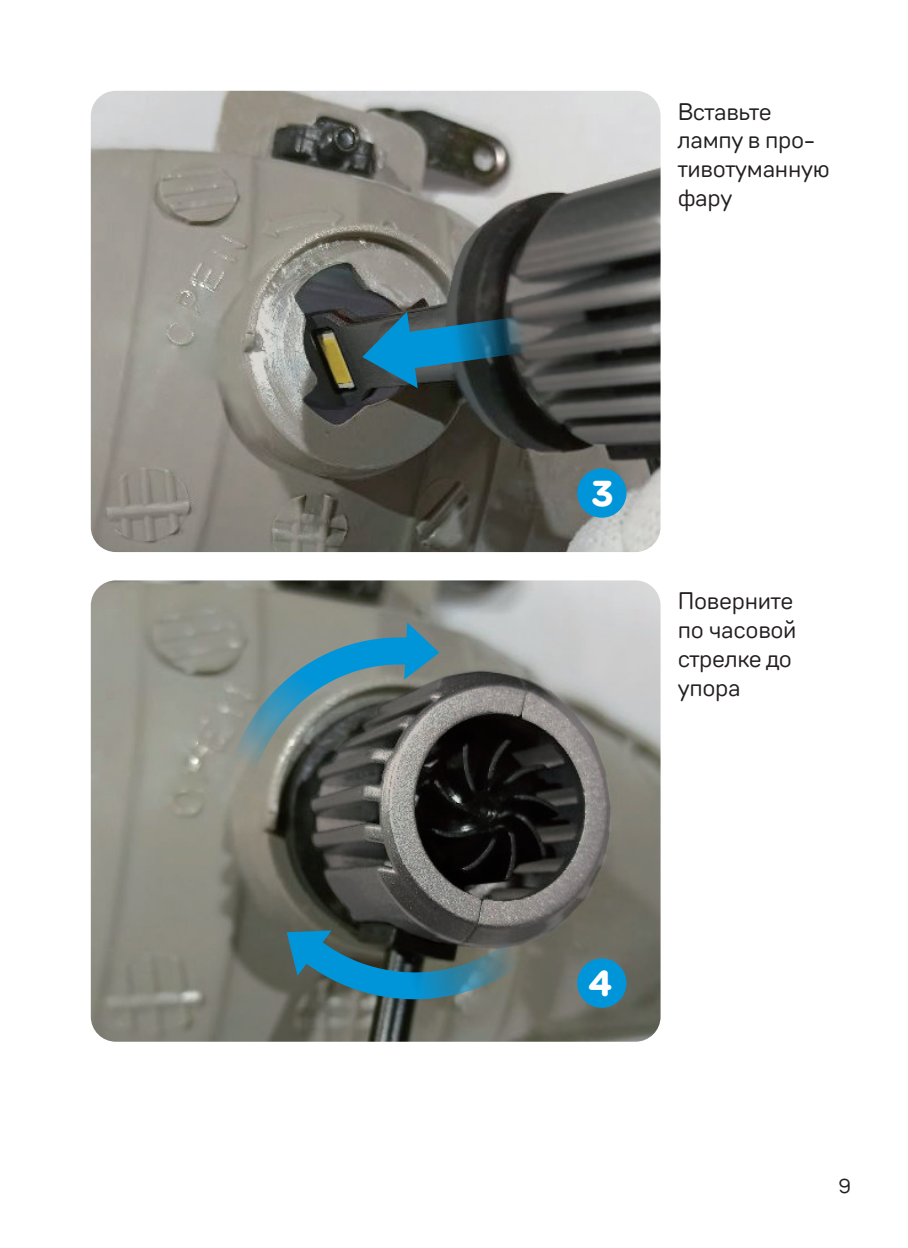
<style>
.page{position:relative;width:908px;height:1248px;background:#fff}
.page>*{position:absolute;margin:0;border:0;box-sizing:border-box;transform-origin:0 0}
.Подпись_фото{font:700 36px "TT Rounds Neue";color:#fff}
.Булиты{font:24px/28.8px "TT Rounds Neue";letter-spacing:-.01em;color:#231f20}
.t1{font:20px "TT Rounds Neue";color:#231f20}
</style>
<div class="page">
<img style="left:91px;top:91px;width:569px;height:461px">
<img style="left:91px;top:580px;width:569px;height:461px">
<svg style="left:287px;top:930px;width:236px;height:75px;background:#3a6673"></svg>
<svg style="left:232px;top:622px;width:207px;height:147px;background:#678085"></svg>
<svg style="left:362px;top:312px;width:167px;height:76px;background:#235c74"></svg>
<div style="left:577px;top:468px;width:49px;height:49px;background:#0095d9;border-radius:50%"></div>
<div style="left:577px;top:958px;width:49px;height:49px;background:#0095d9;border-radius:50%"></div>
<p class="Булиты" style="left:677px;top:96px;width:153px">Вставьте лампу в про&shy;тивотуманную фару</p>
<p class="Подпись_фото" style="left:591px;top:469px;width:24px">3</p>
<p class="Булиты" style="left:677px;top:586px;width:120px">Поверните по часовой стрелке до упора</p>
<p class="Подпись_фото" style="left:588px;top:959px;width:25px">4</p>
<p class="t1" style="left:838px;top:1172px;width:14px">9</p>
</div>
